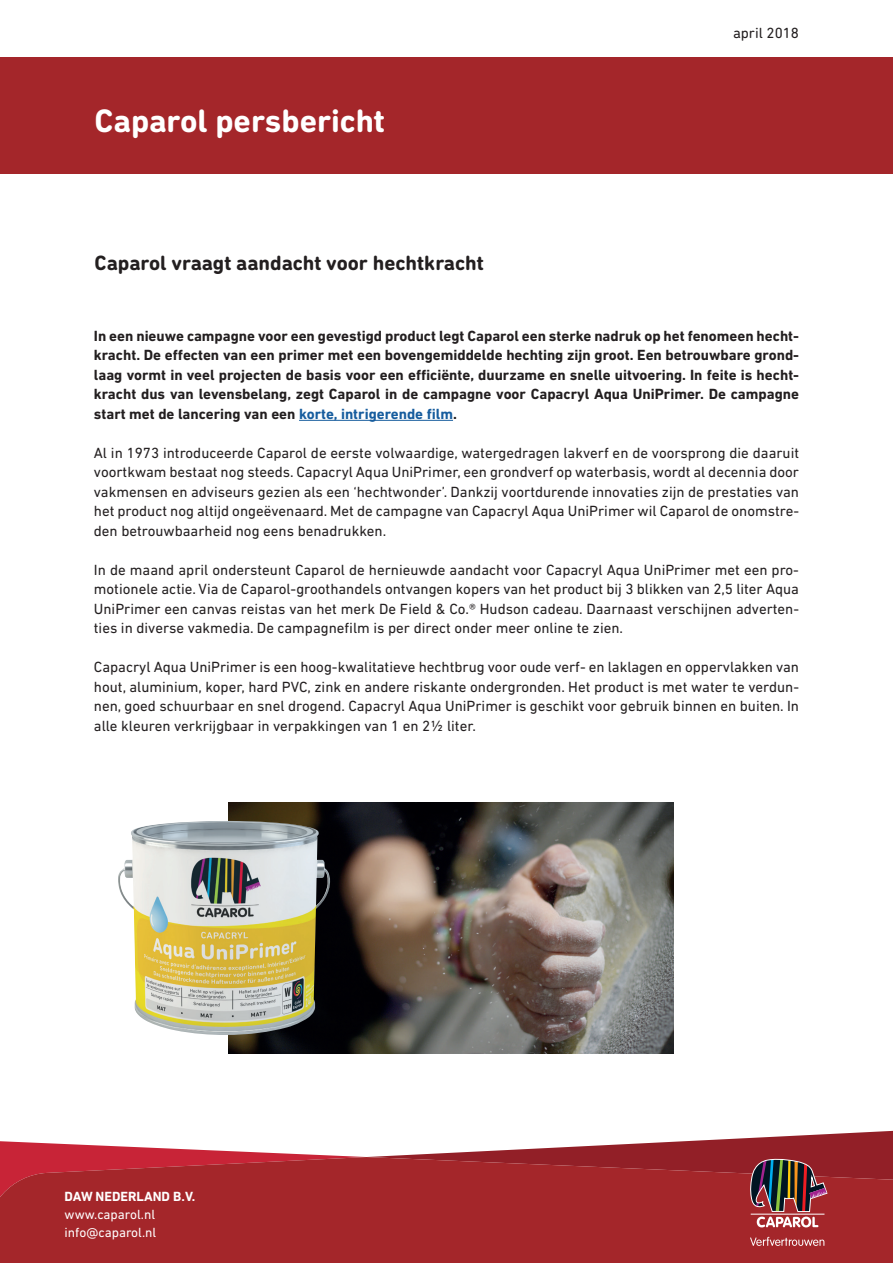
<style>
.page{position:relative;width:893px;height:1263px;background:#fff}
.page>*{position:absolute;margin:0;border:0;box-sizing:border-box;transform-origin:0 0}
.t1{font:700 33px "DIN Next Rounded LT Pro";color:#fff}
.t2{font:700 21px "DIN Next Rounded LT Pro";color:#231f20}
.t3{font:15px/19.5px "DIN Next LT Pro";color:#231f20;text-align:justify}
.t4{font:700 15px/19.5px "DIN Next LT Pro";color:#231f20;text-align:justify}
.t5{font:15px "DIN Next Rounded LT Pro";color:#231f20}
.t6{font:13.5px/18px "DIN Next LT Pro";color:#fff}
.t7{font:700 13.5px "DIN Next LT Pro";color:#fff}
.s1{color:#175d9e}
</style>
<div class="page">
<div style="left:0;top:57px;width:893px;height:117px;background:#a4262a"></div>
<hr style="left:299px;top:420px;width:154px;height:1px;background:#175d9e">
<svg style="left:0;top:1141px;width:365px;height:16px"></svg>
<div style="left:0;top:1157px;width:893px;height:106px;background:#a4262a"></div>
<svg style="left:750px;top:1237px;width:74px;height:9px"></svg>
<svg style="left:366px;top:1131px;width:527px;height:96px;background:#a74549"></svg>
<img style="left:228px;top:803px;width:446px;height:250px">
<img style="left:118px;top:821px;width:212px;height:214px">
<h1 class="t1" style="left:95px;top:102px;width:292px">Caparol persbericht</h1>
<h2 class="t2" style="left:95px;top:250px;width:390px">Caparol vraagt aandacht voor hechtkracht</h2>
<p class="t5" style="left:733px;top:24px;width:68px">april 2018</p>
<p class="t4" style="left:94px;top:326px;width:707px">In een nieuwe campagne voor een gevestigd product legt Caparol een sterke nadruk op het fenomeen hecht&shy;kracht. De effecten van een primer met een bovengemiddelde hechting zijn groot. Een betrouwbare grond&shy;laag vormt in veel projecten de basis voor een efficiënte, duurzame en snelle uitvoering. In feite is hecht&shy;kracht dus van levensbelang, zegt Caparol in de campagne voor Capacryl Aqua UniPrimer. De campagne start met de lancering van een <span class="s1">korte, intrigerende film</span>.</p>
<p class="t3" style="left:94px;top:443px;width:707px">Al in 1973 introduceerde Caparol de eerste volwaardige, watergedragen lakverf en de voorsprong die daaruit voortkwam bestaat nog steeds. Capacryl Aqua UniPrimer, een grondverf op waterbasis, wordt al decennia door vakmensen en adviseurs gezien als een ‘hechtwonder’. Dankzij voortdurende innovaties zijn de prestaties van het product nog altijd ongeëvenaard. Met de campagne van Capacryl Aqua UniPrimer wil Caparol de onomstre&shy;den betrouwbaarheid nog eens benadrukken.</p>
<p class="t3" style="left:94px;top:560px;width:707px">In de maand april ondersteunt Caparol de hernieuwde aandacht voor Capacryl Aqua UniPrimer met een pro&shy;motionele actie. Via de Caparol-groothandels ontvangen kopers van het product bij 3 blikken van 2,5 liter Aqua UniPrimer een canvas reistas van het merk De Field &amp; Co.® Hudson cadeau. Daarnaast verschijnen adverten&shy;ties in diverse vakmedia. De campagnefilm is per direct onder meer online te zien.</p>
<p class="t3" style="left:94px;top:657px;width:707px">Capacryl Aqua UniPrimer is een hoog-kwalitatieve hechtbrug voor oude verf- en laklagen en oppervlakken van hout, aluminium, koper, hard PVC, zink en andere riskante ondergronden. Het product is met water te verdun&shy;nen, goed schuurbaar en snel drogend. Capacryl Aqua UniPrimer is geschikt voor gebruik binnen en buiten. In alle kleuren verkrijgbaar in verpakkingen van 1 en 2½ liter.</p>
<p class="t7" style="left:65px;top:1189px;width:132px">DAW NEDERLAND B.V.</p>
<p class="t6" style="left:65px;top:1205px;width:93px">www.caparol.nl info@caparol.nl</p>
</div>
